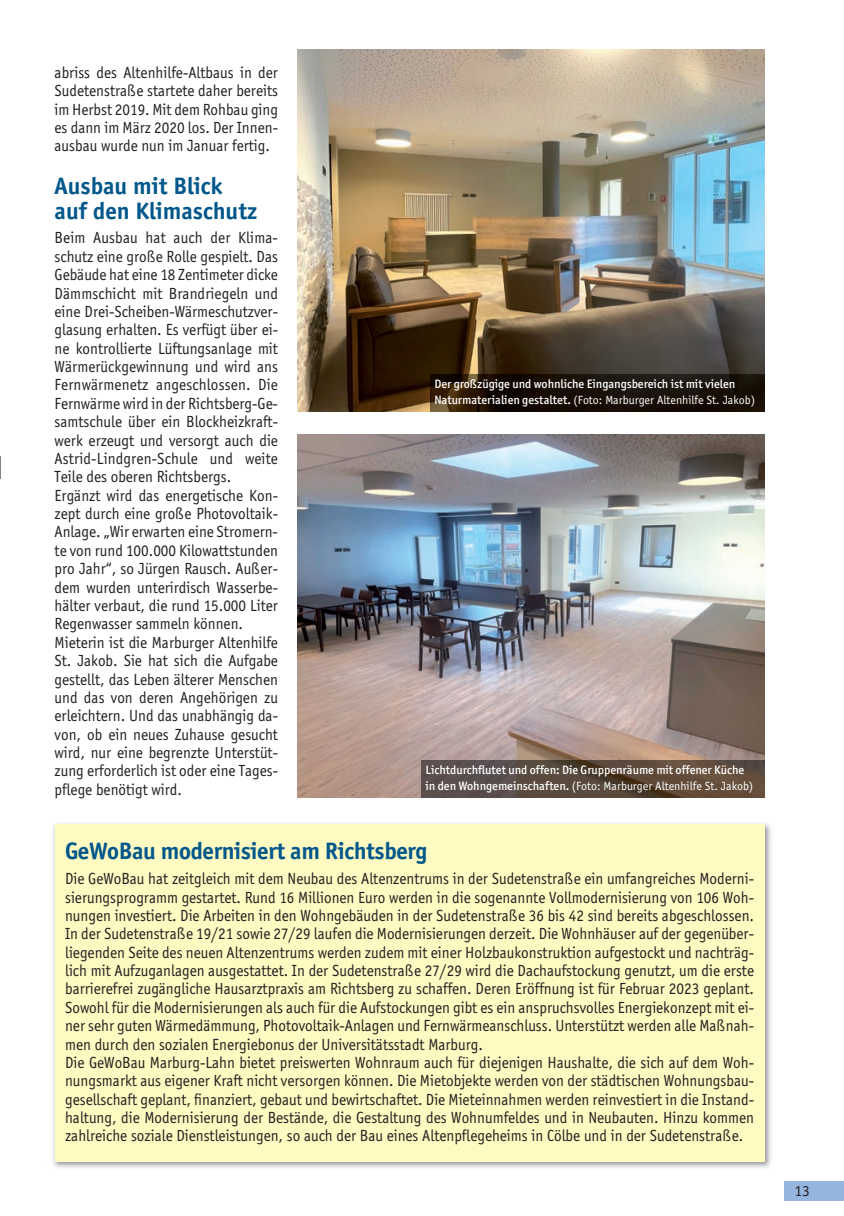
<style>
.page{position:relative;width:844px;height:1216px;background:#fff}
.page>*{position:absolute;margin:0;border:0;box-sizing:border-box;transform-origin:0 0}
.t1{font:700 24.5px "Officina Sans";letter-spacing:-.015em;color:#00578b}
.t2{font:16.62px/18.4px "Officina Sans";color:#231f20;text-align:justify;scale:.94 1}
.t3{font:15.75px "Officina Sans";color:#231f20}
.t4{font:12.25px "Officina Sans";color:#fff}
.t5{font:500 12.25px "Officina San ITC";color:#fff}
.s1{font-family:"Officina San ITC";font-weight:500}
</style>
<div class="page">
<div style="left:784px;top:1181px;width:59px;height:19px;background:#95b5de"></div>
<img style="left:53px;top:823px;width:718px;height:345px">
<div style="left:55px;top:823px;width:709px;height:338px;background:#fffac1"></div>
<img style="left:298px;top:50px;width:466px;height:362px">
<img style="left:431px;top:375px;width:333px;height:37px">
<img style="left:298px;top:435px;width:466px;height:362px">
<hr style="left:422px;top:797px;width:342px;height:1px;background:#808285">
<img style="left:422px;top:760px;width:342px;height:37px">
<p class="t2" style="left:55px;top:64px;width:239px">abriss des Altenhilfe-Altbaus in der Sudetenstraße startete daher bereits im Herbst 2019. Mit dem Rohbau ging es dann im März 2020 los. Der Innen&shy;ausbau wurde nun im Januar fertig.</p>
<p class="t1" style="left:55px;top:177px;width:169px">Ausbau mit Blick</p>
<p class="t1" style="left:55px;top:201px;width:204px">auf den Klimaschutz</p>
<p class="t2" style="left:55px;top:230px;width:239px">Beim Ausbau hat auch der Klima&shy;schutz eine große Rolle gespielt. Das Gebäude hat eine 18 Zentimeter dicke Dämmschicht mit Brandriegeln und eine Drei-Scheiben-Wärmeschutzver&shy;glasung erhalten. Es verfügt über ei&shy;ne kontrollierte Lüftungsanlage mit Wärmerückgewinnung und wird ans Fernwärmenetz angeschlossen. Die Fernwärme wird in der Richtsberg-Ge&shy;samtschule über ein Blockheizkraft&shy;werk erzeugt und versorgt auch die Astrid-Lindgren-Schule und weite Teile des oberen Richtsbergs.</p>
<p class="t2" style="left:55px;top:487px;width:239px">Ergänzt wird das energetische Kon&shy;zept durch eine große Photovoltaik-Anlage. „Wir erwarten eine Stromern&shy;te von rund 100.000 Kilowattstunden pro Jahr“, so Jürgen Rausch. Außer&shy;dem wurden unterirdisch Wasserbe&shy;hälter verbaut, die rund 15.000 Liter Regenwasser sammeln können.</p>
<p class="t2" style="left:55px;top:634px;width:239px">Mieterin ist die Marburger Altenhilfe St. Jakob. Sie hat sich die Aufgabe gestellt, das Leben älterer Menschen und das von deren Angehörigen zu erleichtern. Und das unabhängig da&shy;von, ob ein neues Zuhause gesucht wird, nur eine begrenzte Unterstüt&shy;zung erforderlich ist oder eine Tages&shy;pflege benötigt wird.</p>
<p class="t5" style="left:434px;top:379px;width:302px">Der großzügige und wohnliche Eingangsbereich ist mit vielen</p>
<p class="t4" style="left:434px;top:395px;width:322px"><span class="s1">Naturmaterialien gestaltet.</span> (Foto: Marburger Altenhilfe St. Jakob)</p>
<p class="t5" style="left:425px;top:764px;width:320px">Lichtdurchflutet und offen: Die Gruppenräume mit offener Küche</p>
<p class="t4" style="left:425px;top:780px;width:329px"><span class="s1">in den Wohngemeinschaften.</span> (Foto: Marburger Altenhilfe St. Jakob)</p>
<p class="t1" style="left:65px;top:841px;width:363px">GeWoBau modernisiert am Richtsberg</p>
<p class="t2" style="left:65px;top:870px;width:734px">Die GeWoBau hat zeitgleich mit dem Neubau des Altenzentrums in der Sudetenstraße ein umfangreiches Moderni&shy;sierungsprogramm gestartet. Rund 16 Millionen Euro werden in die sogenannte Vollmodernisierung von 106 Woh&shy;nungen investiert. Die Arbeiten in den Wohngebäuden in der Sudetenstraße 36 bis 42 sind bereits abgeschlossen.<br>In der Sudetenstraße 19/21 sowie 27/29 laufen die Modernisierungen derzeit. Die Wohnhäuser auf der gegenüber&shy;liegenden Seite des neuen Altenzentrums werden zudem mit einer Holzbaukonstruktion aufgestockt und nachträg&shy;lich mit Aufzuganlagen ausgestattet. In der Sudetenstraße 27/29 wird die Dachaufstockung genutzt, um die erste barrierefrei zugängliche Hausarztpraxis am Richtsberg zu schaffen. Deren Eröffnung ist für Februar 2023 geplant.<br>Sowohl für die Modernisierungen als auch für die Aufstockungen gibt es ein anspruchsvolles Energiekonzept mit ei&shy;ner sehr guten Wärmedämmung, Photovoltaik-Anlagen und Fernwärmeanschluss. Unterstützt werden alle Maßnah&shy;men durch den sozialen Energiebonus der Universitätsstadt Marburg.</p>
<p class="t2" style="left:65px;top:1054px;width:734px">Die GeWoBau Marburg-Lahn bietet preiswerten Wohnraum auch für diejenigen Haushalte, die sich auf dem Woh&shy;nungsmarkt aus eigener Kraft nicht versorgen können. Die Mietobjekte werden von der städtischen Wohnungsbau&shy;gesellschaft geplant, finanziert, gebaut und bewirtschaftet. Die Mieteinnahmen werden reinvestiert in die Instand&shy;haltung, die Modernisierung der Bestände, die Gestaltung des Wohnumfeldes und in Neubauten. Hinzu kommen zahlreiche soziale Dienstleistungen, so auch der Bau eines Altenpflegeheims in Cölbe und in der Sudetenstraße.</p>
<p class="t3" style="left:794px;top:1184px;width:17px">13</p>
</div>
